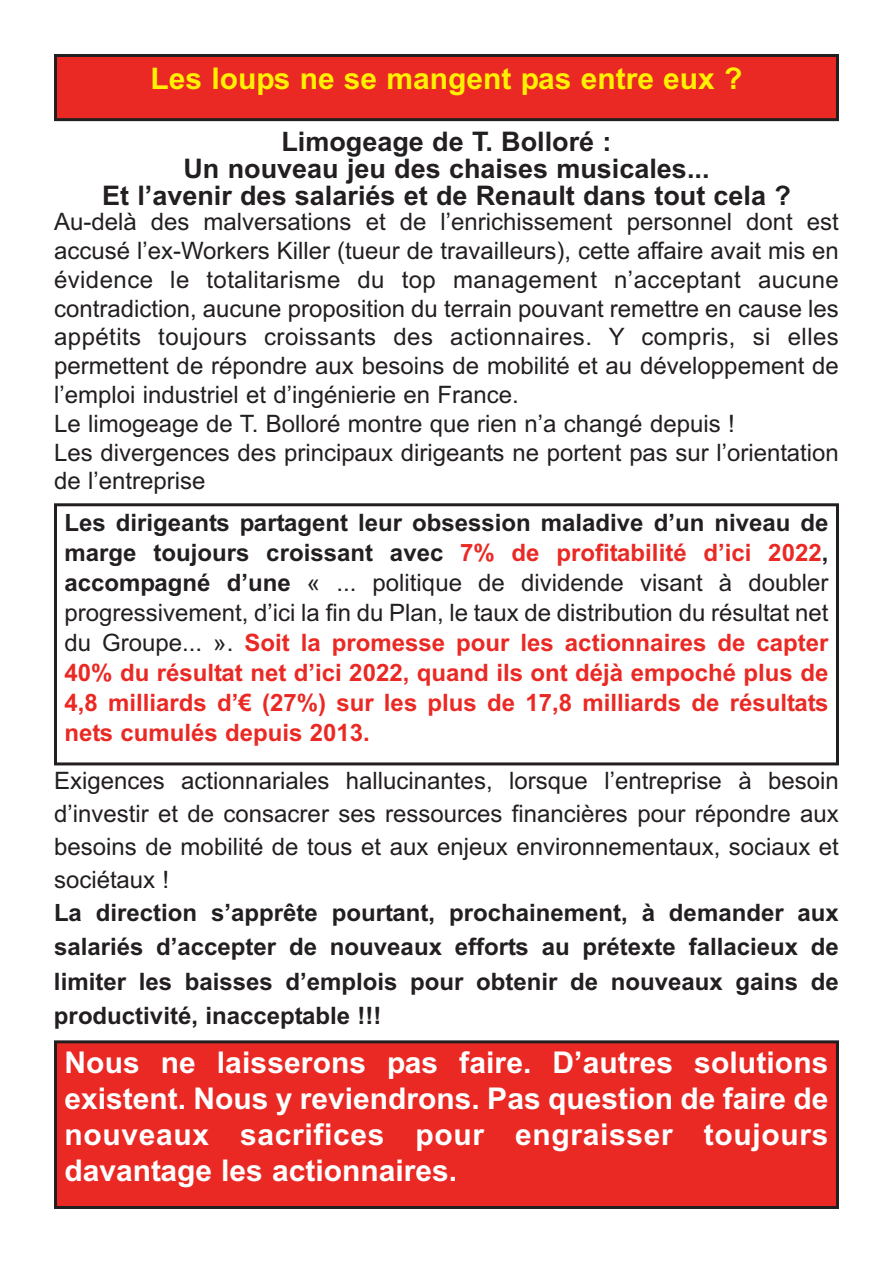
<style>
.page{position:relative;width:893px;height:1263px;background:#fff}
.page>*{position:absolute;margin:0;border:0;box-sizing:border-box;transform-origin:0 0}
.t1{font:700 30px/36px "Arial";color:#fff;text-align:justify}
.t2{font:700 30px "Arial";color:#fff101}
.t3{font:700 27px/27px "Arial";color:#231f20;text-align:center}
.t4{font:24px/28.8px "Arial";color:#231f20}
.t5{font:700 24px/30px "Arial";color:#ea2924;text-align:justify}
.t6{font:700 24px/34.5px "Arial";color:#231f20;text-align:justify}
.s1{color:#231f20}
.s2{font-weight:400;color:#231f20}
</style>
<div class="page">
<div style="left:56px;top:56px;width:781px;height:64px;background:#ea2924"></div>
<div style="left:54px;top:54px;width:785px;height:67px;border:3px solid #231f20"></div>
<div style="left:54px;top:503px;width:785px;height:262px;border:3px solid #231f20"></div>
<div style="left:56px;top:1042px;width:781px;height:165px;background:#ea2924"></div>
<div style="left:54px;top:1040px;width:785px;height:169px;border:3px solid #231f20"></div>
<p class="t2" style="left:151px;top:61px;width:593px">Les loups ne se mangent pas entre eux ?</p>
<p class="t3" style="left:102px;top:128px;width:690px">Limogeage de T. Bolloré :<br>Un nouveau jeu des chaises musicales...<br>Et l’avenir des salariés et de Renault dans tout cela ?</p>
<p class="t4" style="left:54px;top:207px;width:786px">Au-delà des malversations et de l’enrichissement personnel dont est accusé l’ex-Workers Killer (tueur de travailleurs), cette affaire avait mis en évidence le totalitarisme du top management n’acceptant aucune contradiction, aucune proposition du terrain pouvant remettre en cause les appétits toujours croissants des actionnaires. Y compris, si elles permettent de répondre aux besoins de mobilité et au développement de l’emploi industriel et d’ingénierie en France.<br>Le limogeage de T. Bolloré montre que rien n’a changé depuis !<br>Les divergences des principaux dirigeants ne portent pas sur l’orientation de l’entreprise</p>
<p class="t5" style="left:64px;top:508px;width:765px"><span class="s1">Les dirigeants partagent leur obsession maladive d’un niveau de marge toujours croissant avec</span> 7% de profitabilité d’ici 2022<span class="s1">, accompagné d’une</span> <span class="s2">« ... politique de dividende visant à doubler progressivement, d’ici la fin du Plan, le taux de distribution du résultat net du Groupe... ».</span> Soit la promesse pour les actionnaires de capter 40% du résultat net d’ici 2022, quand ils ont déjà empoché plus de 4,8 milliards d’€ (27%) sur les plus de 17,8 milliards de résultats nets cumulés depuis 2013.</p>
<p class="t4" style="left:54px;top:764px;width:786px;line-height:33px;text-align:justify">Exigences actionnariales hallucinantes, lorsque l’entreprise à besoin d’investir et de consacrer ses ressources financières pour répondre aux besoins de mobilité de tous et aux enjeux environnementaux, sociaux et sociétaux !</p>
<p class="t6" style="left:54px;top:895px;width:786px">La direction s’apprête pourtant, prochainement, à demander aux salariés d’accepter de nouveaux efforts au prétexte fallacieux de limiter les baisses d’emplois pour obtenir de nouveaux gains de productivité, inacceptable !!!</p>
<p class="t1" style="left:64px;top:1044px;width:765px">Nous ne laisserons pas faire. D’autres solutions existent. Nous y reviendrons. Pas question de faire de nouveaux sacrifices pour engraisser toujours davantage les actionnaires.</p>
</div>
